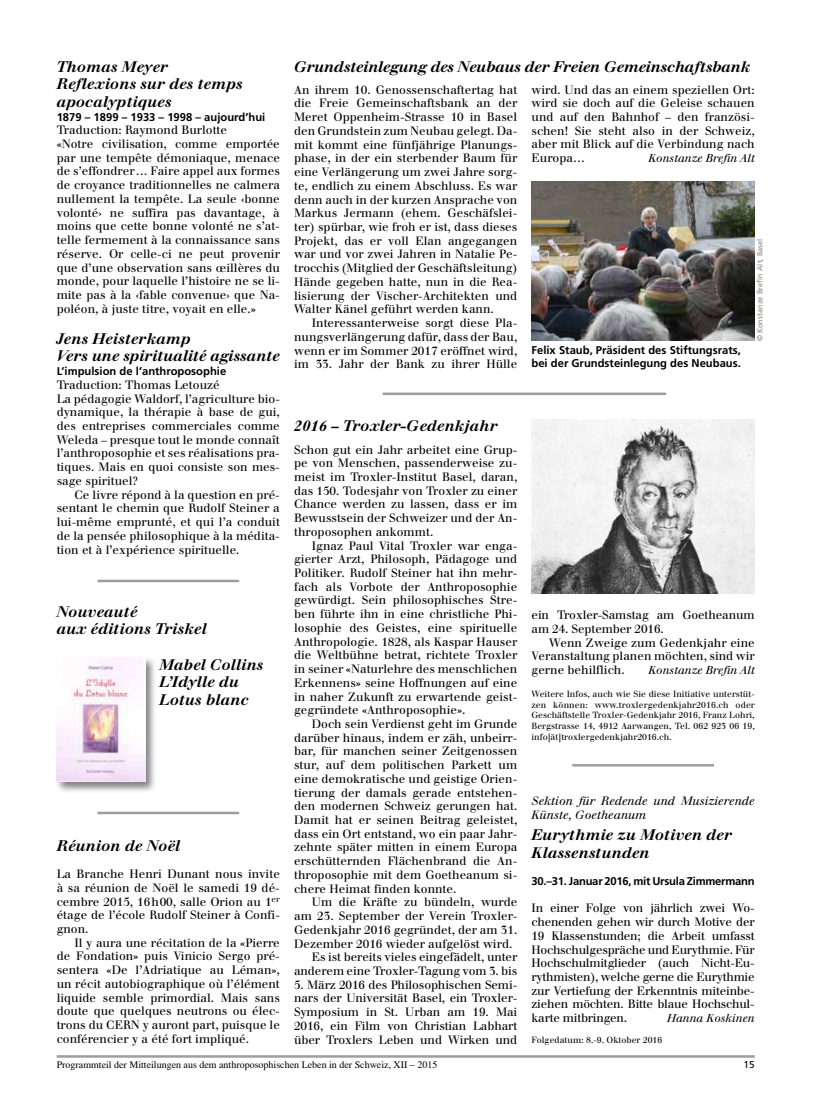
<style>
.page{position:relative;width:815px;height:1099px;background:#fff}
.page>*{position:absolute;margin:0;border:0;box-sizing:border-box;transform-origin:0 0}
.t1{font:italic 700 15px/17.5px "Walbaum";color:#000}
.t2{font:italic 700 15px "Walbaum";letter-spacing:-.02em;color:#000}
.t3{font:11.88px/13.8px "Walbaum";color:#000;text-align:justify}
.t4{font:italic 11.88px/13.8px "Walbaum";color:#000}
.t5{font:700 11.25px/13.6px "Frutiger";color:#000}
.t6{font:italic 11.25px "Walbaum";color:#000}
.t7{font:700 11.25px "Frutiger";letter-spacing:-.02em;color:#000}
.t8{font:10px "Times";color:#000}
.t9{font:10px "Frutiger";color:#000}
.t10{font:8.75px/10.6px "Walbaum";color:#000;text-align:justify}
.t11{font:7.5px "Frutiger";color:#87888a}
</style>
<div class="page">
<hr style="left:57px;top:1055px;width:698px;height:2px;background:#9c9e9f">
<hr style="left:97px;top:579px;width:142px;height:3px;background:#9c9e9f">
<hr style="left:97px;top:811px;width:142px;height:3px;background:#9c9e9f">
<hr style="left:572px;top:764px;width:142px;height:2px;background:#9c9e9f">
<hr style="left:383px;top:392px;width:283px;height:3px;background:#9c9e9f">
<div style="left:55px;top:655px;width:102px;height:138px;background:#000;opacity:.5"></div>
<img style="left:57px;top:657px;width:88px;height:125px">
<img style="left:531px;top:419px;width:224px;height:174px">
<img style="left:531px;top:182px;width:224px;height:158px">
<p class="t1" style="left:57px;top:58px;width:188px">Thomas Meyer<br>Reflexions sur des temps apocalyptiques</p>
<p class="t5" style="left:57px;top:110px;width:210px">1879 – 1899 – 1933 – 1998 – aujourd’hui</p>
<p class="t3" style="left:57px;top:123px;width:225px;text-align:left">Traduction: Raymond Burlotte<br>«Notre civilisation, comme emportée par une tempête démoniaque, menace de s’effondrer… Faire appel aux formes de croyance traditionnelles ne calmera nullement la tempête. La seule ‹bonne volonté› ne suffira pas davantage, à moins que cette bonne volonté ne s’at&shy;telle fermement à la connaissance sans réserve. Or celle-ci ne peut provenir que d’une observation sans œillères du monde, pour laquelle l’histoire ne se li&shy;mite pas à la ‹fable convenue› que Na&shy;poléon, à juste titre, voyait en elle.»</p>
<p class="t1" style="left:57px;top:330px;width:225px">Jens Heisterkamp<br>Vers une spiritualité agissante</p>
<p class="t5" style="left:57px;top:364px;width:171px">L’impulsion de l’anthroposophie</p>
<p class="t3" style="left:57px;top:378px;width:225px;text-align:left">Traduction: Thomas Letouzé<br>La pédagogie Waldorf, l’agriculture bio&shy;dynamique, la thérapie à base de gui, des entreprises commerciales comme Weleda – presque tout le monde connaît l’anthroposophie et ses réalisations pra&shy;tiques. Mais en quoi consiste son mes&shy;sage spirituel?</p>
<p class="t3" style="left:57px;top:487px;width:225px;text-indent:18px">Ce livre répond à la question en pré&shy;sentant le chemin que Rudolf Steiner a lui-même emprunté, et qui l’a conduit de la pensée philosophique à la médita&shy;tion et à l’expérience spirituelle.</p>
<p class="t1" style="left:57px;top:602px;width:152px">Nouveauté<br>aux éditions Triskel</p>
<p class="t1" style="left:159px;top:655px;width:106px">Mabel Collins<br>L’Idylle du<br>Lotus blanc</p>
<p class="t1" style="left:57px;top:836px;width:125px">Réunion de Noël</p>
<p class="t3" style="left:57px;top:867px;width:225px">La Branche Henri Dunant nous invite à sa réunion de Noël le samedi 19 dé&shy;cembre 2015, 16h00, salle Orion au 1<sup>er </sup>étage de l’école Rudolf Steiner à Confi&shy;gnon.</p>
<p class="t3" style="left:57px;top:935px;width:225px;text-indent:18px">Il y aura une récitation de la «Pierre de Fondation» puis Vinicio Sergo pré&shy;sentera «De l’Adriatique au Léman», un récit autobiographique où l’élément liquide semble primordial. Mais sans doute que quelques neutrons ou élec&shy;trons du CERN y auront part, puisque le conférencier y a été fort impliqué.</p>
<p class="t2" style="left:294px;top:58px;width:458px">Grundsteinlegung des Neubaus der Freien Gemeinschaftsbank</p>
<p class="t3" style="left:531px;top:83px;width:225px">wird. Und das an einem speziellen Ort: wird sie doch auf die Geleise schauen und auf den Bahnhof – den französi&shy;schen! Sie steht also in der Schweiz, aber mit Blick auf die Verbindung nach Europa…</p>
<p class="t3" style="left:294px;top:83px;width:225px">An ihrem 10. Genossenschaftertag hat die Freie Gemeinschaftsbank an der Meret Oppenheim-Strasse 10 in Basel den Grundstein zum Neubau gelegt. Da&shy;mit kommt eine fünfjährige Planungs&shy;phase, in der ein sterbender Baum für eine Verlängerung um zwei Jahre sorg&shy;te, endlich zu einem Abschluss. Es war denn auch in der kurzen Ansprache von Markus Jermann (ehem. Geschäfslei&shy;ter) spürbar, wie froh er ist, dass dieses Projekt, das er voll Elan angegangen war und vor zwei Jahren in Natalie Pe&shy;trocchis (Mitglied der Geschäftsleitung)<br>Hände gegeben hatte, nun in die Rea&shy;lisierung der Vischer-Architekten und Walter Känel geführt werden kann.</p>
<p class="t3" style="left:294px;top:316px;width:225px;text-indent:18px">Interessanterweise sorgt diese Pla&shy;nungsverlängerung dafür, dass der Bau, wenn er im Sommer 2017 eröffnet wird, im 33. Jahr der Bank zu ihrer Hülle</p>
<p class="t6" style="left:648px;top:151px;width:108px">Konstanze Brefin Alt</p>
<p class="t11" style="left:755px;top:341px;width:104px;rotate:-90deg">© Konstanze Brefin Alt, Basel</p>
<p class="t5" style="left:531px;top:343px;width:211px">Felix Staub, Präsident des Stiftungsrats, bei der Grundsteinlegung des Neubaus.</p>
<p class="t1" style="left:294px;top:417px;width:205px">2016 – Troxler-Gedenkjahr</p>
<p class="t3" style="left:294px;top:442px;width:225px">Schon gut ein Jahr arbeitet eine Grup&shy;pe von Menschen, passenderweise zu&shy;meist im Troxler-Institut Basel, daran, das 150. Todesjahr von Troxler zu einer Chance werden zu lassen, dass er im Bewusstsein der Schweizer und der An&shy;throposophen ankommt.</p>
<p class="t3" style="left:294px;top:538px;width:225px;text-indent:18px">Ignaz Paul Vital Troxler war enga&shy;gierter Arzt, Philosoph, Pädagoge und Politiker. Rudolf Steiner hat ihn mehr&shy;fach als Vorbote der Anthroposophie gewürdigt. Sein philosophisches Stre&shy;ben führte ihn in eine christliche Phi&shy;losophie des Geistes, eine spirituelle Anthropologie. 1828, als Kaspar Hauser die Weltbühne betrat, richtete Troxler in seiner «Naturlehre des menschlichen Erkennens» seine Hoffnungen auf eine in naher Zukunft zu erwartende geist&shy;gegründete «Anthroposophie».</p>
<p class="t3" style="left:294px;top:717px;width:225px;text-indent:18px">Doch sein Verdienst geht im Grunde darüber hinaus, indem er zäh, unbeirr&shy;bar, für manchen seiner Zeitgenossen stur, auf dem politischen Parkett um eine demokratische und geistige Orien&shy;tierung der damals gerade entstehen&shy;den modernen Schweiz gerungen hat.<br>Damit hat er seinen Beitrag geleistet, dass ein Ort entstand, wo ein paar Jahr&shy;zehnte später mitten in einem Europa erschütternden Flächenbrand die An&shy;throposophie mit dem Goetheanum si&shy;chere Heimat finden konnte.</p>
<p class="t3" style="left:312px;top:895px;width:207px">Um die Kräfte zu bündeln, wurde</p>
<p class="t3" style="left:294px;top:909px;width:225px">am 23. September der Verein Troxler-</p>
<p class="t3" style="left:294px;top:922px;width:225px">Gedenkjahr 2016 gegründet, der am 31.</p>
<p class="t3" style="left:294px;top:936px;width:220px">Dezember 2016 wieder aufgelöst wird.</p>
<p class="t3" style="left:312px;top:950px;width:207px">Es ist bereits vieles eingefädelt, unter</p>
<p class="t3" style="left:294px;top:963px;width:225px">anderem eine Troxler-Tagung vom 3. bis</p>
<p class="t3" style="left:294px;top:977px;width:225px">5. März 2016 des Philosophischen Semi&shy;nars der Universität Basel, ein Troxler-Symposium in St. Urban am 19. Mai 2016, ein Film von Christian Labhart über Troxlers Leben und Wirken und</p>
<p class="t3" style="left:531px;top:608px;width:225px">ein Troxler-Samstag am Goetheanum am 24. September 2016.</p>
<p class="t3" style="left:531px;top:635px;width:225px;text-indent:18px">Wenn Zweige zum Gedenkjahr eine Veranstaltung planen möchten, sind wir gerne behilflich.</p>
<p class="t6" style="left:648px;top:663px;width:108px">Konstanze Brefin Alt</p>
<p class="t10" style="left:531px;top:688px;width:225px">Weitere Infos, auch wie Sie diese Initiative unterstüt&shy;zen können: www.troxlergedenkjahr2016.ch oder Geschäftstelle Troxler-Gedenkjahr 2016, Franz Lohri, Bergstrasse 14, 4912 Aarwangen, Tel. 062 923 06 19, info[ät]troxlergedenkjahr2016.ch.</p>
<p class="t4" style="left:531px;top:794px;width:225px">Sektion für Redende und Musizierende<br>Künste, Goetheanum</p>
<p class="t1" style="left:531px;top:826px;width:202px">Eurythmie zu Motiven der<br>Klassenstunden</p>
<p class="t7" style="left:531px;top:874px;width:225px">30.–31. Januar 2016, mit Ursula Zimmermann</p>
<p class="t3" style="left:531px;top:901px;width:225px">In einer Folge von jährlich zwei Wo&shy;chenenden gehen wir durch Motive der 19 Klassenstunden; die Arbeit umfasst Hochschulgespräche und Eurythmie. Für Hochschulmitglieder (auch Nicht-Eu&shy;rythmisten), welche gerne die Eurythmie zur Vertiefung der Erkenntnis miteinbe&shy;ziehen möchten. Bitte blaue Hochschul&shy;karte mitbringen.</p>
<p class="t6" style="left:667px;top:1011px;width:89px">Hanna Koskinen</p>
<p class="t10" style="left:531px;top:1035px;width:132px">Folgedatum: 8.-9. Oktober 2016</p>
<p class="t8" style="left:57px;top:1058px;width:382px">Programmteil der Mitteilungen aus dem anthroposophischen Leben in der Schweiz, XII – 2015</p>
<p class="t9" style="left:744px;top:1058px;width:13px">15</p>
</div>
